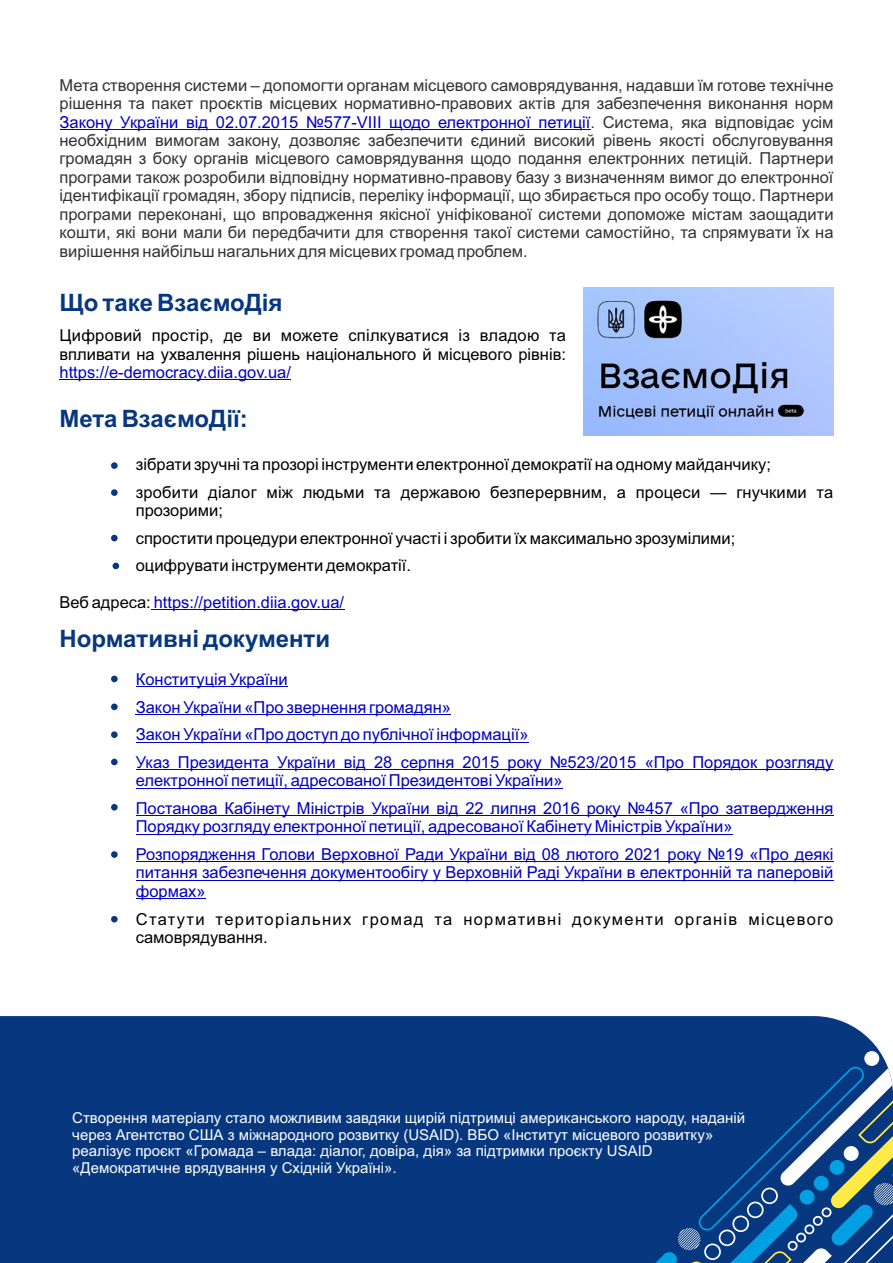
<style>
.page{position:relative;width:893px;height:1263px;background:#fff}
.page>*{position:absolute;margin:0;border:0;box-sizing:border-box;transform-origin:0 0}
.t1{font:700 24px "Arial";color:#07377e}
.t2{font:16.5px/18.5px "Arial";color:#333;text-align:justify}
.t3{font:16.5px/27.6px "Arial";color:#0000c4}
.t4{font:16.5px/27.6px "Arial";color:#000}
.t5{font:16.5px/18.5px "Arial";letter-spacing:.08em;color:#000}
.t6{font:15px/16.8px "Arial";color:#fff}
.s1{color:#0000c4}
.s2{color:#000}
</style>
<div class="page">
<div style="left:0;top:1016px;width:876px;height:247px;background:#07377e"></div>
<svg style="left:630px;top:1046px;width:263px;height:217px;background:#1e508b"></svg>
<hr style="left:60px;top:129px;width:530px;height:1px;background:#0000c4">
<hr style="left:60px;top:380px;width:231px;height:1px;background:#0000c4">
<div style="left:111px;top:462px;width:7px;height:7px;background:#07377e;border-radius:50%"></div>
<div style="left:111px;top:489px;width:7px;height:7px;background:#07377e;border-radius:50%"></div>
<div style="left:111px;top:535px;width:7px;height:6px;background:#07377e;border-radius:50%"></div>
<svg style="left:113px;top:563px;width:6px;height:6px"></svg>
<hr style="left:151px;top:609px;width:193px;height:1px;background:#0000c4">
<hr style="left:136px;top:686px;width:152px;height:1px;background:#0000c4">
<hr style="left:136px;top:714px;width:315px;height:1px;background:#0000c4">
<hr style="left:136px;top:742px;width:392px;height:1px;background:#0000c4">
<hr style="left:136px;top:769px;width:697px;height:1px;background:#0000c4">
<hr style="left:136px;top:788px;width:426px;height:1px;background:#0000c4">
<hr style="left:136px;top:815px;width:697px;height:1px;background:#0000c4">
<hr style="left:136px;top:834px;width:597px;height:1px;background:#0000c4">
<hr style="left:136px;top:861px;width:697px;height:1px;background:#0000c4">
<hr style="left:136px;top:880px;width:697px;height:1px;background:#0000c4">
<hr style="left:136px;top:898px;width:70px;height:1px;background:#0000c4">
<img style="left:584px;top:288px;width:250px;height:148px">
<div style="left:111px;top:676px;width:7px;height:6px;background:#07377e;border-radius:50%"></div>
<div style="left:111px;top:703px;width:7px;height:7px;background:#07377e;border-radius:50%"></div>
<div style="left:111px;top:731px;width:7px;height:7px;background:#07377e;border-radius:50%"></div>
<div style="left:111px;top:759px;width:7px;height:6px;background:#07377e;border-radius:50%"></div>
<div style="left:111px;top:804px;width:7px;height:6px;background:#07377e;border-radius:50%"></div>
<div style="left:111px;top:851px;width:7px;height:7px;background:#07377e;border-radius:50%"></div>
<div style="left:111px;top:916px;width:7px;height:6px;background:#07377e;border-radius:50%"></div>
<p class="t2" style="left:59px;top:77px;width:776px">Мета створення системи – допомогти органам місцевого самоврядування, надавши їм готове технічне рішення та пакет проєктів місцевих нормативно-правових актів для забезпечення виконання норм <span class="s1">Закону України від 02.07.2015 №577-VIII щодо електронної петиції</span>. Система, яка відповідає усім необхідним вимогам закону, дозволяє забезпечити єдиний високий рівень якості обслуговування громадян з боку органів місцевого самоврядування щодо подання електронних петицій. Партнери програми також розробили відповідну нормативно-правову базу з визначенням вимог до електронної ідентифікації громадян, збору підписів, переліку інформації, що збирається про особу тощо. Партнери програми переконані, що впровадження якісної уніфікованої системи допоможе містам заощадити кошти, які вони мали би передбачити для створення такої системи самостійно, та спрямувати їх на вирішення найбільш нагальних для місцевих громад проблем.</p>
<h1 class="t1" style="left:60px;top:294px;width:224px">Що таке ВзаємоДія</h1>
<p class="t4" style="left:60px;top:328px;width:508px;line-height:18.5px">Цифровий простір, де ви можете спілкуватися із владою та впливати на ухвалення рішень національного й місцевого рівнів:</p>
<p class="t3" style="left:60px;top:360px;width:233px">https://e-democracy.diia.gov.ua/</p>
<h1 class="t1" style="left:60px;top:409px;width:190px">Мета ВзаємоДії:</h1>
<p class="t4" style="left:136px;top:452px;width:699px">зібрати зручні та прозорі інструменти електронної демократії на одному майданчику; зробити діалог між людьми та державою безперервним, а процеси — гнучкими та</p>
<p class="t4" style="left:136px;top:498px;width:601px">прозорими;<br>спростити процедури електронної участі і зробити їх максимально зрозумілими; оцифрувати інструменти демократії.</p>
<p class="t3" style="left:60px;top:590px;width:286px"><span class="s2">Веб адреса:</span> https://petition.diia.gov.ua/</p>
<h1 class="t1" style="left:60px;top:629px;width:272px">Нормативні документи</h1>
<p class="t3" style="left:136px;top:667px;width:699px">Конституція України<br>Закон України «Про звернення громадян»<br>Закон України «Про доступ до публічної інформації»<br>Указ Президента України від 28 серпня 2015 року №523/2015 «Про Порядок розгляду</p>
<p class="t3" style="left:136px;top:768px;width:699px">електронної петиції, адресованої Президентові України»<br>Постанова Кабінету Міністрів України від 22 липня 2016 року №457 «Про затвердження</p>
<p class="t3" style="left:136px;top:814px;width:699px">Порядку розгляду електронної петиції, адресованої Кабінету Міністрів України»<br>Розпорядження Голови Верховної Ради України від 08 лютого 2021 року №19 «Про деякі</p>
<p class="t3" style="left:136px;top:865px;width:699px;line-height:18.5px">питання забезпечення документообігу у Верховній Раді України в електронній та паперовій формах»</p>
<p class="t5" style="left:136px;top:911px;width:699px">Статути територіальних громад та нормативні документи органів місцевого самоврядування.</p>
<p class="t6" style="left:72px;top:1110px;width:674px">Створення матеріалу стало можливим завдяки щирій підтримці американського народу, наданій через Агентство США з міжнародного розвитку (USAID). ВБО «Інститут місцевого розвитку» реалізує проєкт «Громада – влада: діалог, довіра, дія» за підтримки проєкту USAID «Демократичне врядування у Східній Україні».</p>
</div>
